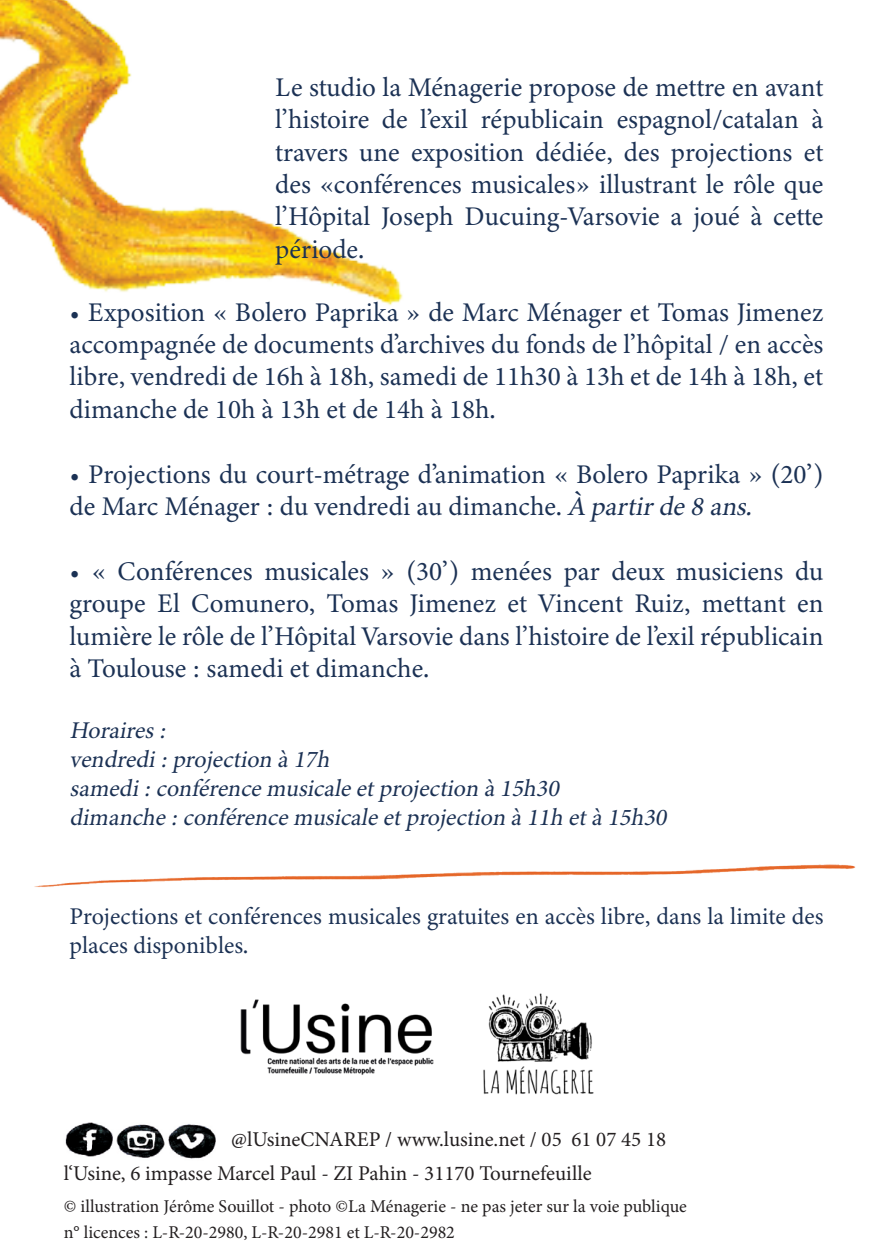
<style>
.page{position:relative;width:893px;height:1259px;background:#fff}
.page>*{position:absolute;margin:0;border:0;box-sizing:border-box;transform-origin:0 0}
.t1{font:27px/32.4px "Minion 3";color:#1b3154;text-align:justify}
.t2{font:italic 24px "Minion 3";color:#1b3154}
.t3{font:24px/28.8px "Minion 3";color:#1b3154}
.t4{font:21px "Minion Pro";color:#231f20}
.t5{font:18px "Minion Pro";color:#231f20}
.s1{font-style:italic}
</style>
<div class="page">
<img style="left:34px;top:864px;width:822px;height:23px">
<img style="left:65px;top:1122px;width:151px;height:37px">
<img style="left:483px;top:994px;width:111px;height:101px">
<img style="left:0;top:0;width:403px;height:305px">
<img style="left:240px;top:999px;width:194px;height:76px">
<p class="t1" style="left:275px;top:71px;width:550px">Le studio la Ménagerie propose de mettre en avant l’histoire de l’exil républicain espagnol/catalan à travers une exposition dédiée, des projections et des «conférences musicales» illustrant le rôle que l’Hôpital Joseph Ducuing-Varsovie a joué à cette période.</p>
<p class="t1" style="left:70px;top:296px;width:755px">• Exposition « Bolero Paprika » de Marc Ménager et Tomas Jimenez accompagnée de documents d’archives du fonds de l’hôpital / en accès libre, vendredi de 16h à 18h, samedi de 11h30 à 13h et de 14h à 18h, et dimanche de 10h à 13h et de 14h à 18h.</p>
<p class="t1" style="left:70px;top:458px;width:755px">• Projections du court-métrage d’animation « Bolero Paprika » (20’) de Marc Ménager : du vendredi au dimanche. <span class="s1">À partirde8 ans.</span></p>
<p class="t1" style="left:70px;top:555px;width:755px">• « Conférences musicales » (30’) menées par deux musiciens du groupe El Comunero, Tomas Jimenez et Vincent Ruiz, mettant en lumière le rôle de l’Hôpital Varsovie dans l’histoire de l’exil républicain à Toulouse : samedi et dimanche.</p>
<p class="t2" style="left:70px;top:714px;width:103px">Horaires:</p>
<p class="t2" style="left:70px;top:743px;width:267px">vendredi:proj ection à17h</p>
<p class="t2" style="left:70px;top:771px;width:497px">samedi:conférencemusicaleetprojection à15h30</p>
<p class="t2" style="left:70px;top:800px;width:604px">dimanche:conférencemusicaleetprojection à11h età15h30</p>
<p class="t3" style="left:70px;top:901px;width:755px">Projections et conférences musicales gratuites en accès libre, dans la limite des places disponibles.</p>
<p class="t4" style="left:231px;top:1125px;width:436px">@lUsineCNAREP / www.lusine.net / 05 61 07 45 18</p>
<p class="t4" style="left:64px;top:1159px;width:529px">l‘Usine, 6 impasse Marcel Paul - ZI Pahin - 31170 Tournefeuille</p>
<p class="t5" style="left:64px;top:1220px;width:393px">n° licences : L-R-20-2980, L-R-20-2981 et L-R-20-2982</p>
<p class="t5" style="left:64px;top:1194px;width:625px">© illustration Jérôme Souillot - photo ©La Ménagerie - ne pas jeter sur la voie publique</p>
</div>
